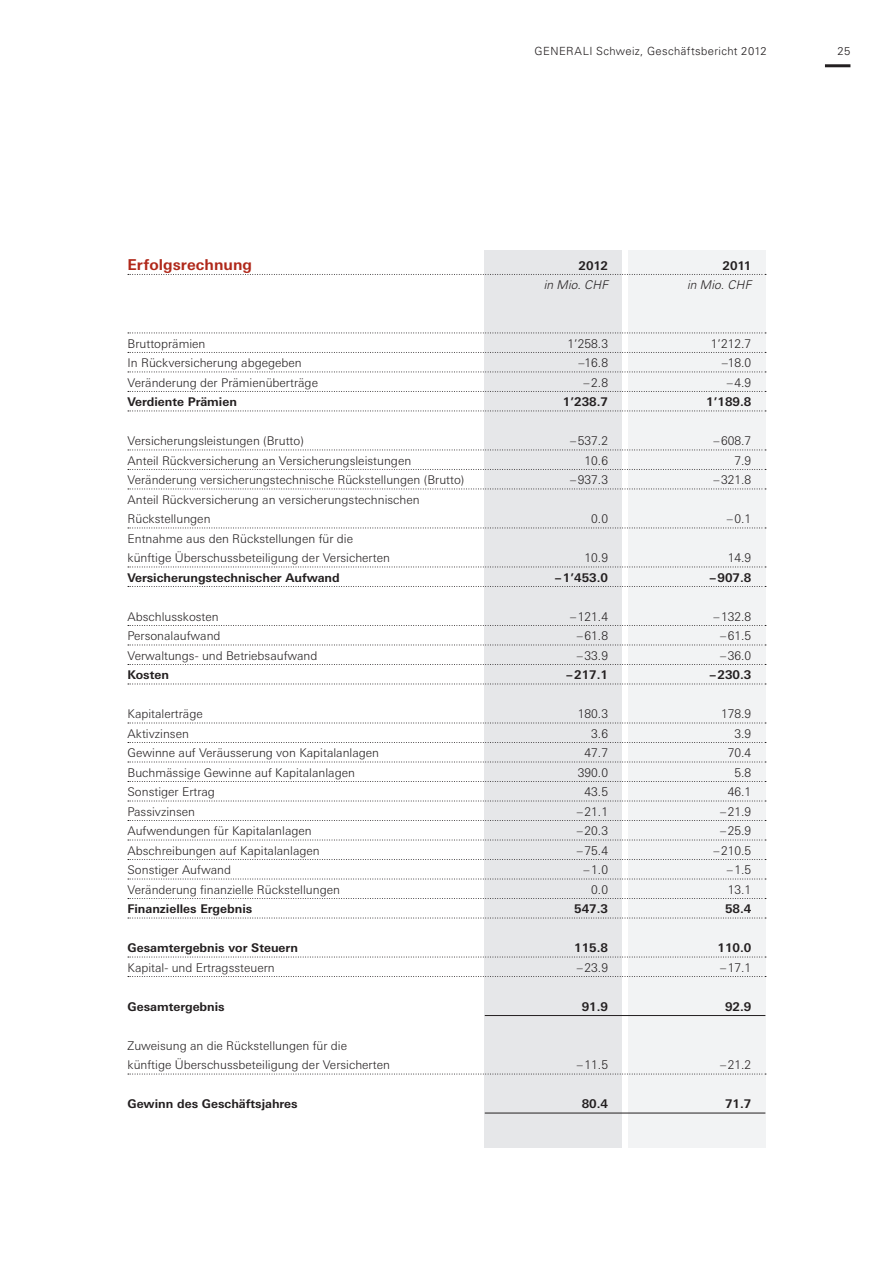
<style>
.page{position:relative;width:893px;height:1263px;background:#fff}
.page>*{position:absolute;margin:0;border:0;box-sizing:border-box;transform-origin:0 0}
.t1{font:700 15px "Univers Next Pro";letter-spacing:.005em;color:#b0281a}
.t2{font:300 12px/19.5px "Univers Next Pro";color:#231f20}
.t3{font:700 12px "Univers Next Pro";color:#231f20}
.t4{font:italic 300 12px "Univers LT";letter-spacing:.015em;color:#231f20}
.t5{font:300 11.25px "Univers LT";letter-spacing:.035em;color:#231f20}
</style>
<div class="page">
<hr style="left:825px;top:64px;width:25px;height:3px;background:#231f20">
<div style="left:485px;top:250px;width:137px;height:897px;background:#e6e7e9"></div>
<div style="left:628px;top:250px;width:137px;height:897px;background:#f2f3f4"></div>
<svg style="left:128px;top:274px;width:638px;height:1px"></svg>
<svg style="left:128px;top:333px;width:638px;height:1px"></svg>
<svg style="left:128px;top:352px;width:638px;height:1px"></svg>
<svg style="left:128px;top:372px;width:638px;height:1px"></svg>
<svg style="left:128px;top:391px;width:638px;height:1px"></svg>
<svg style="left:128px;top:411px;width:638px;height:1px"></svg>
<svg style="left:128px;top:450px;width:638px;height:1px"></svg>
<svg style="left:128px;top:469px;width:638px;height:1px"></svg>
<svg style="left:128px;top:489px;width:638px;height:1px"></svg>
<svg style="left:128px;top:528px;width:638px;height:1px"></svg>
<svg style="left:128px;top:567px;width:638px;height:1px"></svg>
<svg style="left:128px;top:586px;width:638px;height:1px"></svg>
<svg style="left:128px;top:625px;width:638px;height:1px"></svg>
<svg style="left:128px;top:645px;width:638px;height:1px"></svg>
<svg style="left:128px;top:664px;width:638px;height:1px"></svg>
<svg style="left:128px;top:684px;width:638px;height:1px"></svg>
<svg style="left:128px;top:723px;width:638px;height:1px"></svg>
<svg style="left:128px;top:742px;width:638px;height:1px"></svg>
<svg style="left:128px;top:762px;width:638px;height:1px"></svg>
<svg style="left:128px;top:781px;width:638px;height:1px"></svg>
<svg style="left:128px;top:801px;width:638px;height:1px"></svg>
<svg style="left:128px;top:820px;width:638px;height:1px"></svg>
<svg style="left:128px;top:840px;width:638px;height:1px"></svg>
<svg style="left:128px;top:859px;width:638px;height:1px"></svg>
<svg style="left:128px;top:879px;width:638px;height:1px"></svg>
<svg style="left:128px;top:898px;width:638px;height:1px"></svg>
<svg style="left:128px;top:918px;width:638px;height:1px"></svg>
<svg style="left:128px;top:957px;width:638px;height:1px"></svg>
<svg style="left:128px;top:976px;width:638px;height:1px"></svg>
<hr style="left:485px;top:1015px;width:280px;height:1px;background:#231f20">
<svg style="left:128px;top:1074px;width:638px;height:1px"></svg>
<hr style="left:485px;top:1113px;width:280px;height:1px;background:#231f20">
<p class="t5" style="left:535px;top:45px;width:234px">GENERALI Schweiz, Geschäftsbericht 2012</p>
<p class="t5" style="left:838px;top:45px;width:14px">25</p>
<p class="t1" style="left:128px;top:255px;width:126px">Erfolgsrechnung</p>
<p class="t3" style="left:579px;top:258px;width:31px">2012</p>
<p class="t3" style="left:722px;top:258px;width:30px">2011</p>
<p class="t4" style="left:544px;top:278px;width:66px">in Mio. CHF</p>
<p class="t4" style="left:687px;top:278px;width:66px">in Mio. CHF</p>
<p class="t2" style="left:128px;top:334px;width:79px">Bruttoprämien</p>
<p class="t2" style="left:568px;top:334px;width:42px">1’258.3</p>
<p class="t2" style="left:711px;top:334px;width:42px">1’212.7</p>
<p class="t2" style="left:128px;top:353px;width:176px">In Rückversicherung abgegeben</p>
<p class="t2" style="left:578px;top:353px;width:31px">–16.8</p>
<p class="t2" style="left:722px;top:353px;width:31px">–18.0</p>
<p class="t2" style="left:128px;top:373px;width:192px">Veränderung der Prämienüberträge</p>
<p class="t2" style="left:584px;top:373px;width:26px">– 2.8</p>
<p class="t2" style="left:727px;top:373px;width:26px">– 4.9</p>
<p class="t3" style="left:128px;top:395px;width:111px">Verdiente Prämien</p>
<p class="t3" style="left:563px;top:395px;width:47px">1’238.7</p>
<p class="t3" style="left:706px;top:395px;width:47px">1’189.8</p>
<p class="t2" style="left:128px;top:431px;width:178px">Versicherungsleistungen (Brutto)</p>
<p class="t2" style="left:570px;top:431px;width:39px">– 537.2</p>
<p class="t2" style="left:713px;top:431px;width:39px">– 608.7</p>
<p class="t2" style="left:128px;top:451px;width:285px">Anteil Rückversicherung an Versicherungsleistungen</p>
<p class="t2" style="left:585px;top:451px;width:25px">10.6</p>
<p class="t2" style="left:735px;top:451px;width:18px">7.9</p>
<p class="t2" style="left:128px;top:470px;width:338px">Veränderung versicherungstechnische Rückstellungen (Brutto)</p>
<p class="t2" style="left:570px;top:470px;width:39px">– 937.3</p>
<p class="t2" style="left:713px;top:470px;width:39px">– 321.8</p>
<p class="t2" style="left:128px;top:490px;width:294px">Anteil Rückversicherung an versicherungstechnischen<br>Rückstellungen</p>
<p class="t2" style="left:591px;top:509px;width:18px">0.0</p>
<p class="t2" style="left:727px;top:509px;width:26px">– 0.1</p>
<p class="t2" style="left:128px;top:529px;width:264px">Entnahme aus den Rückstellungen für die künftige Überschussbeteiligung der Versicherten</p>
<p class="t2" style="left:585px;top:548px;width:25px">10.9</p>
<p class="t2" style="left:728px;top:548px;width:25px">14.9</p>
<p class="t3" style="left:128px;top:570px;width:214px">Versicherungstechnischer Aufwand</p>
<p class="t3" style="left:555px;top:570px;width:54px">– 1’453.0</p>
<p class="t3" style="left:710px;top:570px;width:43px">– 907.8</p>
<p class="t2" style="left:128px;top:607px;width:93px">Abschlusskosten</p>
<p class="t2" style="left:570px;top:607px;width:39px">– 121.4</p>
<p class="t2" style="left:713px;top:607px;width:39px">– 132.8</p>
<p class="t2" style="left:128px;top:626px;width:94px">Personalaufwand</p>
<p class="t2" style="left:577px;top:626px;width:33px">– 61.8</p>
<p class="t2" style="left:720px;top:626px;width:33px">– 61.5</p>
<p class="t2" style="left:128px;top:646px;width:191px">Verwaltungs- und Betriebsaufwand</p>
<p class="t2" style="left:577px;top:646px;width:33px">– 33.9</p>
<p class="t2" style="left:720px;top:646px;width:33px">– 36.0</p>
<p class="t3" style="left:128px;top:668px;width:43px">Kosten</p>
<p class="t3" style="left:567px;top:668px;width:43px">– 217.1</p>
<p class="t3" style="left:710px;top:668px;width:43px">– 230.3</p>
<p class="t2" style="left:128px;top:704px;width:77px">Kapitalerträge</p>
<p class="t2" style="left:578px;top:704px;width:32px">180.3</p>
<p class="t2" style="left:721px;top:704px;width:32px">178.9</p>
<p class="t2" style="left:128px;top:724px;width:63px">Aktivzinsen</p>
<p class="t2" style="left:591px;top:724px;width:18px">3.6</p>
<p class="t2" style="left:735px;top:724px;width:18px">3.9</p>
<p class="t2" style="left:128px;top:743px;width:253px">Gewinne auf Veräusserung von Kapitalanlagen</p>
<p class="t2" style="left:585px;top:743px;width:25px">47.7</p>
<p class="t2" style="left:728px;top:743px;width:25px">70.4</p>
<p class="t2" style="left:128px;top:763px;width:229px">Buchmässige Gewinne auf Kapitalanlagen</p>
<p class="t2" style="left:578px;top:763px;width:32px">390.0</p>
<p class="t2" style="left:735px;top:763px;width:18px">5.8</p>
<p class="t2" style="left:128px;top:782px;width:89px">Sonstiger Ertrag</p>
<p class="t2" style="left:585px;top:782px;width:25px">43.5</p>
<p class="t2" style="left:728px;top:782px;width:25px">46.1</p>
<p class="t2" style="left:128px;top:802px;width:69px">Passivzinsen</p>
<p class="t2" style="left:577px;top:802px;width:33px">– 21.1</p>
<p class="t2" style="left:720px;top:802px;width:33px">– 21.9</p>
<p class="t2" style="left:128px;top:821px;width:186px">Aufwendungen für Kapitalanlagen</p>
<p class="t2" style="left:577px;top:821px;width:33px">– 20.3</p>
<p class="t2" style="left:720px;top:821px;width:33px">– 25.9</p>
<p class="t2" style="left:128px;top:841px;width:194px">Abschreibungen auf Kapitalanlagen</p>
<p class="t2" style="left:577px;top:841px;width:33px">– 75.4</p>
<p class="t2" style="left:713px;top:841px;width:39px">– 210.5</p>
<p class="t2" style="left:128px;top:860px;width:105px">Sonstiger Aufwand</p>
<p class="t2" style="left:584px;top:860px;width:26px">– 1.0</p>
<p class="t2" style="left:727px;top:860px;width:26px">– 1.5</p>
<p class="t2" style="left:128px;top:880px;width:214px">Veränderung finanzielle Rückstellungen</p>
<p class="t2" style="left:591px;top:880px;width:18px">0.0</p>
<p class="t2" style="left:728px;top:880px;width:25px">13.1</p>
<p class="t3" style="left:128px;top:902px;width:126px">Finanzielles Ergebnis</p>
<p class="t3" style="left:574px;top:902px;width:35px">547.3</p>
<p class="t3" style="left:725px;top:902px;width:28px">58.4</p>
<p class="t3" style="left:128px;top:941px;width:172px">Gesamtergebnis vor Steuern</p>
<p class="t3" style="left:574px;top:941px;width:35px">115.8</p>
<p class="t3" style="left:717px;top:941px;width:35px">110.0</p>
<p class="t2" style="left:128px;top:958px;width:149px">Kapital- und Ertragssteuern</p>
<p class="t2" style="left:577px;top:958px;width:33px">– 23.9</p>
<p class="t2" style="left:720px;top:958px;width:33px">– 17.1</p>
<p class="t3" style="left:128px;top:999px;width:99px">Gesamtergebnis</p>
<p class="t3" style="left:582px;top:999px;width:28px">91.9</p>
<p class="t3" style="left:725px;top:999px;width:28px">92.9</p>
<p class="t2" style="left:128px;top:1036px;width:264px">Zuweisung an die Rückstellungen für die künftige Überschussbeteiligung der Versicherten</p>
<p class="t2" style="left:577px;top:1055px;width:33px">– 11.5</p>
<p class="t2" style="left:720px;top:1055px;width:33px">– 21.2</p>
<p class="t3" style="left:128px;top:1097px;width:172px">Gewinn des Geschäftsjahres</p>
<p class="t3" style="left:582px;top:1097px;width:28px">80.4</p>
<p class="t3" style="left:725px;top:1097px;width:28px">71.7</p>
</div>
